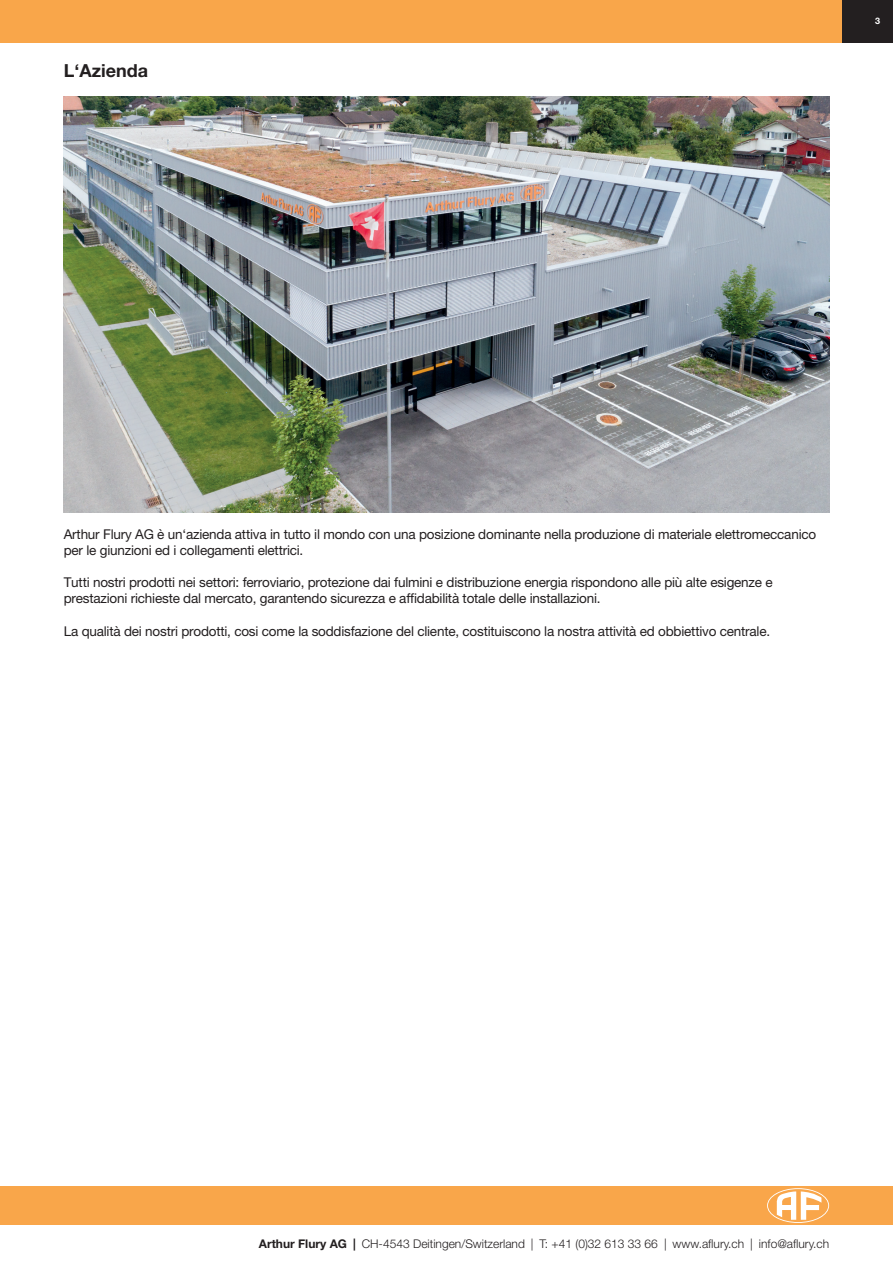
<style>
.page{position:relative;width:893px;height:1263px;background:#fff}
.page>*{position:absolute;margin:0;border:0;box-sizing:border-box;transform-origin:0 0}
.t1{font:700 18px "Helvetica Neue LT Pro";color:#231f20}
.t2{font:13.5px/16.2px "Helvetica Neue LT Pro";letter-spacing:-.015em;color:#231f20}
.t3{font:300 12px "Helvetica Neue LT Pro";color:#231f20}
.t4{font:700 9px "Helvetica Neue LT Pro";color:#fff}
.s1{font-weight:700}
</style>
<div class="page">
<div style="left:0;top:1186px;width:893px;height:39px;background:#f9a64a"></div>
<div style="left:0;top:0;width:893px;height:43px;background:#f9a64a"></div>
<div style="left:842px;top:0;width:51px;height:43px;background:#231f20"></div>
<svg style="left:767px;top:1188px;width:62px;height:35px"></svg>
<img style="left:64px;top:96px;width:765px;height:417px">
<h1 class="t1" style="left:64px;top:59px;width:86px">L‘Azienda</h1>
<p class="t4" style="left:875px;top:16px;width:7px">3</p>
<p class="t2" style="left:64px;top:526px;width:754px">Arthur Flury AG è un‘azienda attiva in tutto il mondo con una posizione dominante nella produzione di materiale elettromeccanico per le giunzioni ed i collegamenti elettrici.</p>
<p class="t2" style="left:64px;top:574px;width:710px">Tutti nostri prodotti nei settori: ferroviario, protezione dai fulmini e distribuzione energia rispondono alle più alte esigenze e prestazioni richieste dal mercato, garantendo sicurezza e affidabilità totale delle installazioni.</p>
<p class="t2" style="left:64px;top:623px;width:708px">La qualità dei nostri prodotti, cosi come la soddisfazione del cliente, costituiscono la nostra attività ed obbiettivo centrale.</p>
<p class="t3" style="left:259px;top:1236px;width:572px"><span class="s1">Arthur Flury AG |</span> CH-4543 Deitingen/Switzerland | T: +41 (0)32 613 33 66 | www.aflury.ch | info@aflury.ch</p>
</div>
